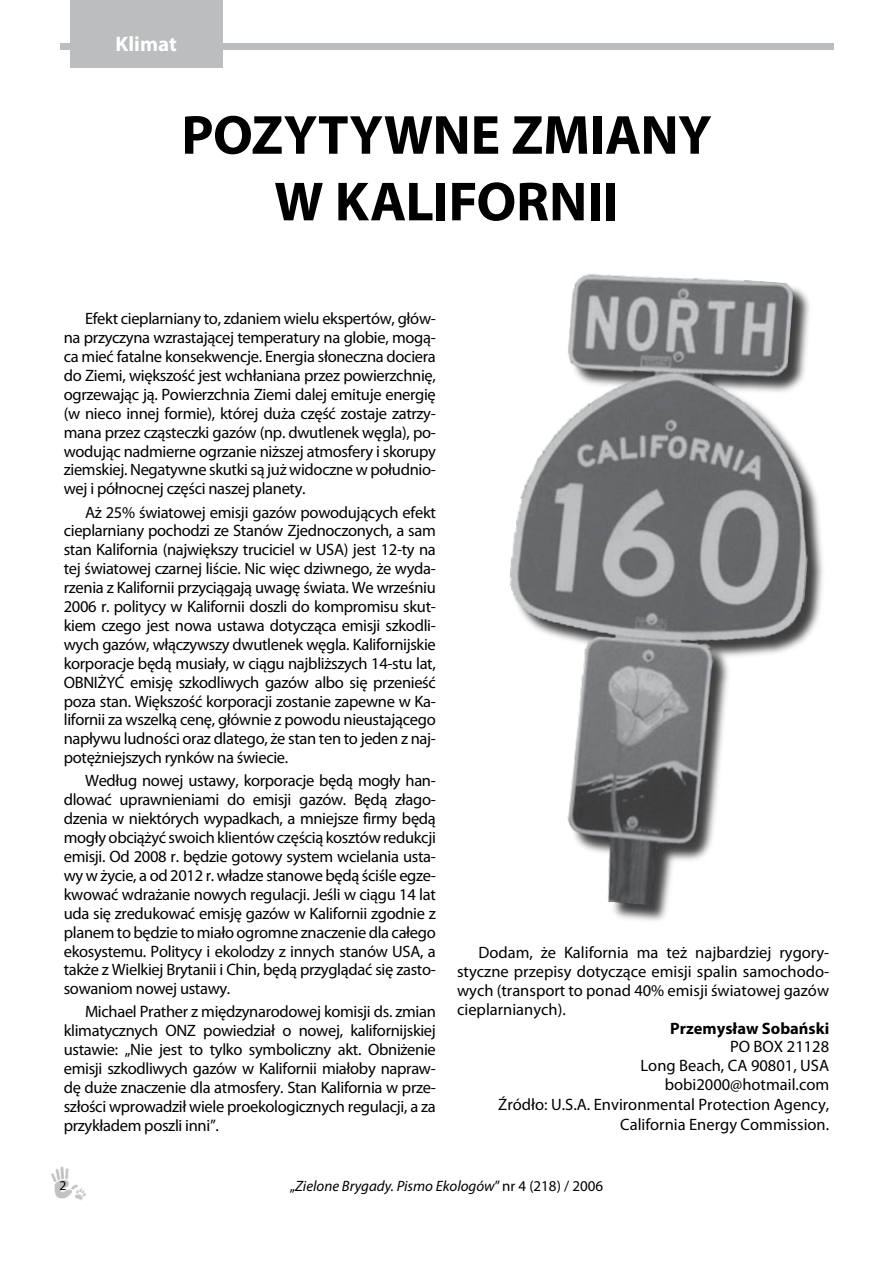
<style>
.page{position:relative;width:893px;height:1263px;background:#fff}
.page>*{position:absolute;margin:0;border:0;box-sizing:border-box;transform-origin:0 0}
.t1{font:700 55.5px/66.6px "Myriad Pro";color:#000;text-align:center}
.t2{font:700 21px "Myriad Pro";color:#fff}
.t3{font:16.5px/18.9px "Myriad Pro";letter-spacing:-.02em;color:#000;text-align:justify}
.t4{font:16.5px/19.4px "Myriad Pro";color:#000;text-align:right}
.t5{font:700 16.5px "Myriad Pro";color:#000}
.t6{font:italic 15px "Myriad Pro";color:#000}
.s1{font-style:normal}
</style>
<div class="page">
<img style="left:51px;top:1166px;width:34px;height:34px">
<div style="left:60px;top:43px;width:773px;height:7px;background:#bcbdbf"></div>
<img style="left:510px;top:274px;width:313px;height:641px">
<div style="left:70px;top:0;width:153px;height:68px;background:#bcbdbf"></div>
<svg style="left:60px;top:1181px;width:6px;height:9px"></svg>
<p class="t2" style="left:116px;top:30px;width:63px">Klimat</p>
<h1 class="t1" style="left:181px;top:100px;width:532px">POZYTYWNE ZMIANY<br>W KALIFORNII</h1>
<p class="t3" style="left:64px;top:309px;width:374px;text-indent:21px">Efekt cieplarniany to, zdaniem wielu ekspertów, głów&shy;na przyczyna wzrastającej temperatury na globie, mogą&shy;ca mieć fatalne konsekwencje. Energia słoneczna dociera do Ziemi, większość jest wchłaniana przez powierzchnię, ogrzewając ją. Powierzchnia Ziemi dalej emituje energię (w nieco innej formie), której duża część zostaje zatrzy&shy;mana przez cząsteczki gazów (np. dwutlenek węgla), po&shy;wodując nadmierne ogrzanie niższej atmosfery i skorupy ziemskiej. Negatywne skutki są już widoczne w południo&shy;wej i północnej części naszej planety.</p>
<p class="t3" style="left:64px;top:502px;width:374px;text-indent:21px">Aż 25% światowej emisji gazów powodujących efekt cieplarniany pochodzi ze Stanów Zjednoczonych, a sam stan Kalifornia (największy truciciel w USA) jest 12-ty na tej światowej czarnej liście. Nic więc dziwnego, że wyda&shy;rzenia z Kalifornii przyciągają uwagę świata. We wrześniu 2006 r. politycy w Kalifornii doszli do kompromisu skut&shy;kiem czego jest nowa ustawa dotycząca emisji szkodli&shy;wych gazów, włączywszy dwutlenek węgla. Kalifornijskie korporacje będą musiały, w ciągu najbliższych 14-stu lat, OBNIŻYĆ emisję szkodliwych gazów albo się przenieść poza stan. Większość korporacji zostanie zapewne w Ka&shy;lifornii za wszelką cenę, głównie z powodu nieustającego napływu ludności oraz dlatego, że stan ten to jeden z naj&shy;potężniejszych rynków na świecie.</p>
<p class="t3" style="left:64px;top:771px;width:374px;text-indent:21px">Według nowej ustawy, korporacje będą mogły han&shy;dlować uprawnieniami do emisji gazów. Będą złago&shy;dzenia w niektórych wypadkach, a mniejsze firmy będą mogły obciążyć swoich klientów częścią kosztów redukcji emisji. Od 2008 r. będzie gotowy system wcielania usta&shy;wy w życie, a od 2012 r. władze stanowe będą ściśle egze&shy;kwować wdrażanie nowych regulacji. Jeśli w ciągu 14 lat uda się zredukować emisję gazów w Kalifornii zgodnie z planem to będzie to miało ogromne znaczenie dla całego ekosystemu. Politycy i ekolodzy z innych stanów USA, a także z Wielkiej Brytanii i Chin, będą przyglądać się zasto&shy;sowaniom nowej ustawy.</p>
<p class="t3" style="left:64px;top:1002px;width:374px;text-indent:21px">Michael Prather z międzynarodowej komisji ds. zmian klimatycznych ONZ powiedział o nowej, kalifornijskiej ustawie: „Nie jest to tylko symboliczny akt. Obniżenie emisji szkodliwych gazów w Kalifornii miałoby napraw&shy;dę duże znaczenie dla atmosfery. Stan Kalifornia w prze&shy;szłości wprowadził wiele proekologicznych regulacji, a za przykładem poszli inni”.</p>
<p class="t3" style="left:457px;top:943px;width:374px;text-indent:21px">Dodam, że Kalifornia ma też najbardziej rygory&shy;styczne przepisy dotyczące emisji spalin samochodo&shy;wych (transport to ponad 40% emisji światowej gazów cieplarnianych).</p>
<p class="t5" style="left:670px;top:1017px;width:160px">Przemysław Sobański</p>
<p class="t4" style="left:498px;top:1037px;width:332px">PO BOX 21128<br>Long Beach, CA 90801, USA bobi2000@hotmail.com<br>Źródło: U.S.A. Environmental Protection Agency,<br>California Energy Commission.</p>
<p class="t6" style="left:290px;top:1177px;width:315px"><span class="s1">„</span>Zielone Brygady. Pismo Ekologów<span class="s1">” nr 4 (218) / 2006</span></p>
</div>
